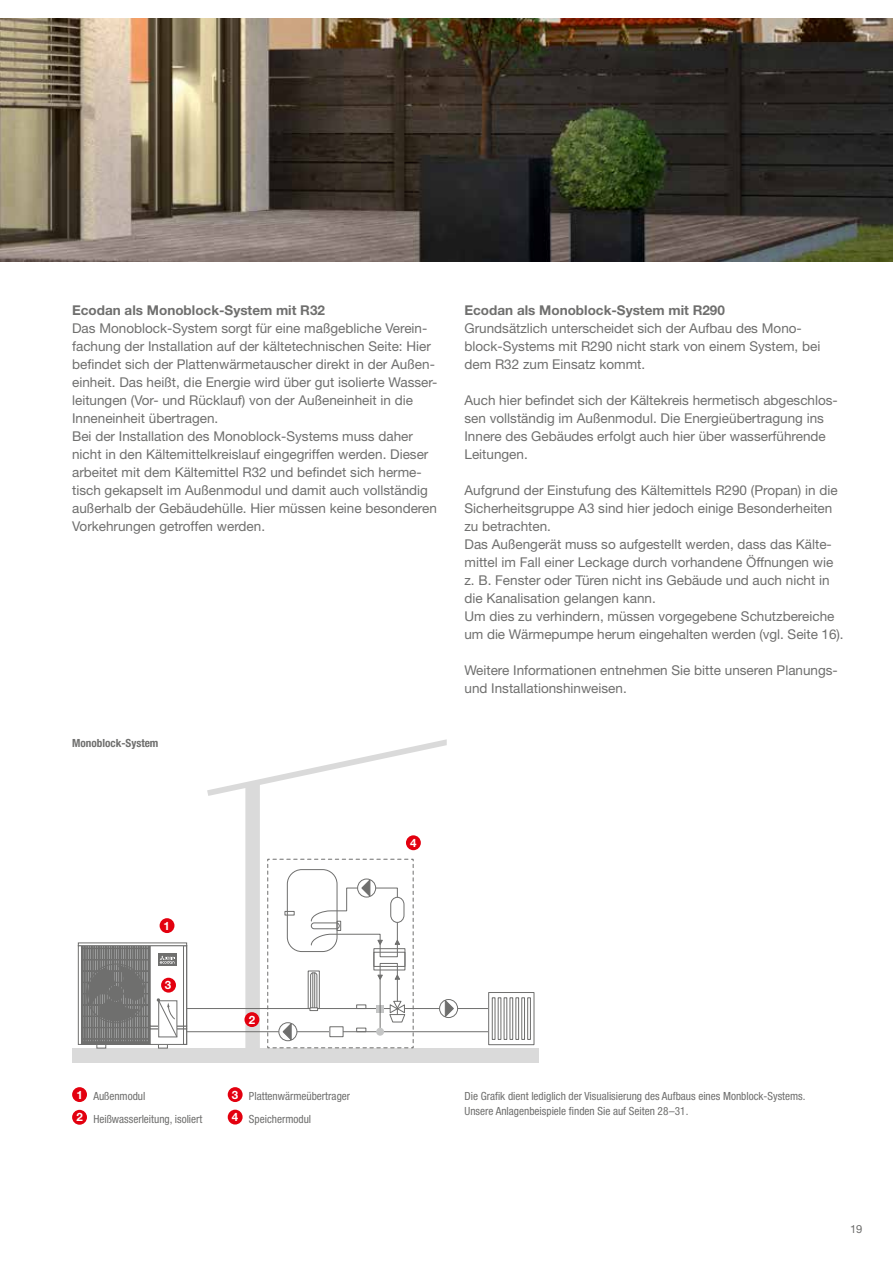
<style>
.page{position:relative;width:893px;height:1263px;background:#fff}
.page>*{position:absolute;margin:0;border:0;box-sizing:border-box;transform-origin:0 0}
.t1{font:13.5px/18px "Helvetica Neue LT Pro";color:#6f6f6e}
.t2{font:700 13.5px "Helvetica Neue LT Pro";color:#6f6f6e}
.t3{font:700 11.55px/22.6px "Helvetica Neue LT Pro";color:#fff}
.t4{font:condensed 11.25px/22.5px "Helvetica Neue LT Pro";color:#6f6f6e}
.t5{font:700 condensed 11.25px "Helvetica Neue LT Pro";color:#6f6f6e}
.t6{font:11.25px "Helvetica Neue LT Pro";color:#6f6f6e}
</style>
<div class="page">
<img style="left:0;top:18px;width:893px;height:243px">
<div style="left:72px;top:1087px;width:15px;height:15px;background:#e3000f;border-radius:50%"></div>
<div style="left:72px;top:1110px;width:15px;height:15px;background:#e3000f;border-radius:50%"></div>
<div style="left:228px;top:1087px;width:15px;height:15px;background:#e3000f;border-radius:50%"></div>
<div style="left:228px;top:1110px;width:15px;height:14px;background:#e3000f;border-radius:50%"></div>
<div style="left:72px;top:1048px;width:466px;height:15px;background:#dadada"></div>
<hr style="left:168px;top:1008px;width:323px;height:1px;background:#6f6f6e">
<hr style="left:168px;top:1031px;width:323px;height:1px;background:#6f6f6e">
<div style="left:439px;top:999px;width:19px;height:19px;border:1px solid #6f6f6e;border-radius:50%"></div>
<svg style="left:490px;top:997px;width:30px;height:43px"></svg>
<div style="left:488px;top:992px;width:46px;height:53px;border:1px solid #6f6f6e"></div>
<div style="left:492px;top:997px;width:3px;height:43px;border:1px solid #6f6f6e"></div>
<div style="left:498px;top:997px;width:3px;height:43px;border:1px solid #6f6f6e"></div>
<div style="left:504px;top:997px;width:3px;height:43px;border:1px solid #6f6f6e"></div>
<div style="left:510px;top:997px;width:3px;height:43px;border:1px solid #6f6f6e"></div>
<div style="left:515px;top:997px;width:4px;height:43px;border:1px solid #6f6f6e"></div>
<div style="left:521px;top:997px;width:4px;height:43px;border:1px solid #6f6f6e"></div>
<div style="left:527px;top:997px;width:4px;height:43px;border:1px solid #6f6f6e"></div>
<svg style="left:207px;top:739px;width:248px;height:310px"></svg>
<div style="left:150px;top:1029px;width:37px;height:15px;background:#fff"></div>
<div style="left:150px;top:1028px;width:37px;height:17px;border:1px solid #6f6f6e"></div>
<div style="left:78px;top:945px;width:4px;height:100px;border:1px solid #6f6f6e"></div>
<div style="left:150px;top:1026px;width:37px;height:3px;border:1px solid #6f6f6e"></div>
<div style="left:150px;top:946px;width:37px;height:80px;background:#fff"></div>
<div style="left:183px;top:945px;width:4px;height:100px;border:1px solid #6f6f6e"></div>
<div style="left:78px;top:942px;width:109px;height:4px;border:1px solid #6f6f6e"></div>
<svg style="left:79px;top:945px;width:99px;height:103px"></svg>
<div style="left:406px;top:835px;width:15px;height:15px;background:#e3000f;border-radius:50%"></div>
<div style="left:160px;top:918px;width:14px;height:15px;background:#e3000f;border-radius:50%"></div>
<div style="left:161px;top:978px;width:15px;height:14px;background:#e3000f;border-radius:50%"></div>
<div style="left:244px;top:1012px;width:15px;height:15px;background:#e3000f;border-radius:50%"></div>
<p class="t2" style="left:72px;top:302px;width:254px">Ecodan als Monoblock-System mit R32</p>
<p class="t1" style="left:72px;top:319px;width:366px">Das Monoblock-System sorgt für eine maßgebliche Verein&shy;fachung der Installation auf der kältetechnischen Seite: Hier befindet sich der Plattenwärmetauscher direkt in der Außen&shy;einheit. Das heißt, die Energie wird über gut isolierte Wasser&shy;leitungen (Vor- und Rücklauf) von der Außeneinheit in die Inneneinheit übertragen.<br>Bei der Installation des Monoblock-Systems muss daher nicht in den Kältemittelkreislauf eingegriffen werden. Dieser arbeitet mit dem Kältemittel R32 und befindet sich herme&shy;tisch gekapselt im Außenmodul und damit auch vollständig außerhalb der Gebäudehülle. Hier müssen keine besonderen Vorkehrungen getroffen werden.</p>
<p class="t5" style="left:72px;top:736px;width:88px">Monoblock-System</p>
<p class="t2" style="left:464px;top:302px;width:262px">Ecodan als Monoblock-System mit R290</p>
<p class="t1" style="left:464px;top:319px;width:357px">Grundsätzlich unterscheidet sich der Aufbau des Mono&shy;block-Systems mit R290 nicht stark von einem System, bei dem R32 zum Einsatz kommt.</p>
<p class="t1" style="left:464px;top:391px;width:375px">Auch hier befindet sich der Kältekreis hermetisch abgeschlos&shy;sen vollständig im Außenmodul. Die Energieübertragung ins Innere des Gebäudes erfolgt auch hier über wasserführende Leitungen.</p>
<p class="t1" style="left:464px;top:481px;width:381px">Aufgrund der Einstufung des Kältemittels R290 (Propan) in die Sicherheitsgruppe A3 sind hier jedoch einige Besonderheiten zu betrachten.<br>Das Außengerät muss so aufgestellt werden, dass das Kälte&shy;mittel im Fall einer Leckage durch vorhandene Öffnungen wie z. B. Fenster oder Türen nicht ins Gebäude und auch nicht in die Kanalisation gelangen kann.<br>Um dies zu verhindern, müssen vorgegebene Schutzbereiche um die Wärmepumpe herum eingehalten werden (vgl. Seite 16).</p>
<p class="t1" style="left:464px;top:661px;width:375px">Weitere Informationen entnehmen Sie bitte unseren Planungs&shy;und Installationshinweisen.</p>
<p class="t3" style="left:164px;top:914px;width:8px">1</p>
<p class="t3" style="left:165px;top:973px;width:8px">3</p>
<p class="t3" style="left:249px;top:1008px;width:8px">2</p>
<p class="t3" style="left:410px;top:831px;width:8px">4</p>
<p class="t3" style="left:76px;top:1083px;width:8px">1<br>2</p>
<p class="t3" style="left:232px;top:1083px;width:8px">3<br>4</p>
<p class="t4" style="left:93px;top:1085px;width:111px">Außenmodul<br>Heißwasserleitung, isoliert</p>
<p class="t4" style="left:249px;top:1085px;width:103px">Plattenwärmeübertrager<br>Speichermodul</p>
<p class="t4" style="left:464px;top:1089px;width:343px;line-height:15px">Die Grafik dient lediglich der Visualisierung des Aufbaus eines Monblock-Systems.<br>Unsere Anlagenbeispiele finden Sie auf Seiten 28–31.</p>
<p class="t6" style="left:850px;top:1222px;width:14px">19</p>
</div>
